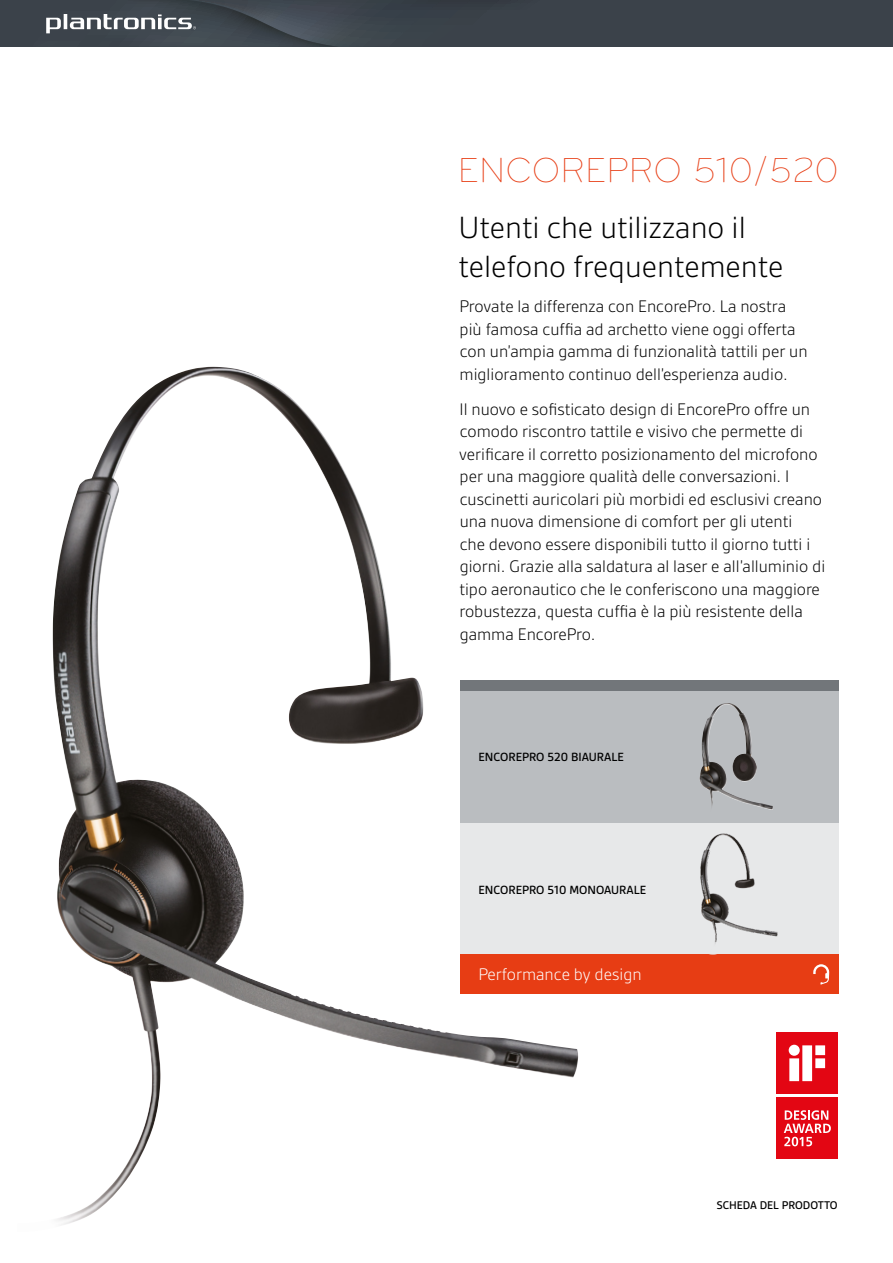
<style>
.page{position:relative;width:893px;height:1263px;background:#fff}
.page>*{position:absolute;margin:0;border:0;box-sizing:border-box;transform-origin:0 0}
.Cover_product_name_o{font:300 36px "Bryant";letter-spacing:.005em;color:#e73d14}
.Cover_headline_black{font:300 33px/39px "Gesta";color:#000}
.Cover_headline_black-2{font:300 18px/22.5px "Gesta";color:#000}
.t1{font:300 18px "Gesta";color:#fff}
.Body_copy{font:500 12.75px "Gesta";color:#000}
.t2{font:500 12px "Gesta";color:#000}
</style>
<div class="page">
<img style="left:52px;top:368px;width:527px;height:857px">
<svg style="left:0;top:0;width:893px;height:47px;background:#40474f"></svg>
<div style="left:776px;top:1032px;width:62px;height:62px;background:#e30613"></div>
<svg style="left:789px;top:1045px;width:36px;height:36px"></svg>
<div style="left:776px;top:1097px;width:62px;height:62px;background:#e30613"></div>
<svg style="left:784px;top:1110px;width:47px;height:36px"></svg>
<div style="left:460px;top:691px;width:379px;height:132px;background:#babdc0"></div>
<div style="left:460px;top:823px;width:379px;height:132px;background:#e7e8e9"></div>
<div style="left:460px;top:680px;width:379px;height:11px;background:#72767a"></div>
<img style="left:699px;top:703px;width:74px;height:107px">
<img style="left:700px;top:833px;width:78px;height:109px">
<div style="left:460px;top:955px;width:379px;height:39px;background:#e73d14"></div>
<svg style="left:813px;top:964px;width:16px;height:20px"></svg>
<div style="left:698px;top:801px;width:21px;height:22px;background:#babdc0;border-radius:50%"></div>
<div style="left:702px;top:941px;width:21px;height:14px;background:#e7e8e9;border-radius:50%"></div>
<p class="Cover_product_name_o" style="left:458px;top:149px;width:382px">ENCOREPRO 510/520</p>
<p class="Cover_headline_black" style="left:458px;top:207px;width:326px">Utenti che utilizzano il telefono frequentemente</p>
<p class="Cover_headline_black-2" style="left:459px;top:295px;width:350px">Provate la differenza con EncorePro. La nostra più famosa cuffia ad archetto viene oggi offerta con un’ampia gamma di funzionalità tattili per un miglioramento continuo dell’esperienza audio.</p>
<p class="Cover_headline_black-2" style="left:459px;top:398px;width:367px">Il nuovo e sofisticato design di EncorePro offre un comodo riscontro tattile e visivo che permette di verificare il corretto posizionamento del microfono per una maggiore qualità delle conversazioni. I cuscinetti auricolari più morbidi ed esclusivi creano una nuova dimensione di comfort per gli utenti<br>che devono essere disponibili tutto il giorno tutti i giorni. Grazie alla saldatura al laser e all’alluminio di tipo aeronautico che le conferiscono una maggiore robustezza, questa cuffia è la più resistente della gamma EncorePro.</p>
<p class="Body_copy" style="left:478px;top:750px;width:147px">ENCOREPRO 520 BIAURALE</p>
<p class="Body_copy" style="left:478px;top:882px;width:169px">ENCOREPRO 510 MONOAURALE</p>
<p class="t1" style="left:478px;top:964px;width:165px">Performance by design</p>
<p class="t2" style="left:717px;top:1198px;width:122px">SCHEDA DEL PRODOTTO</p>
</div>
